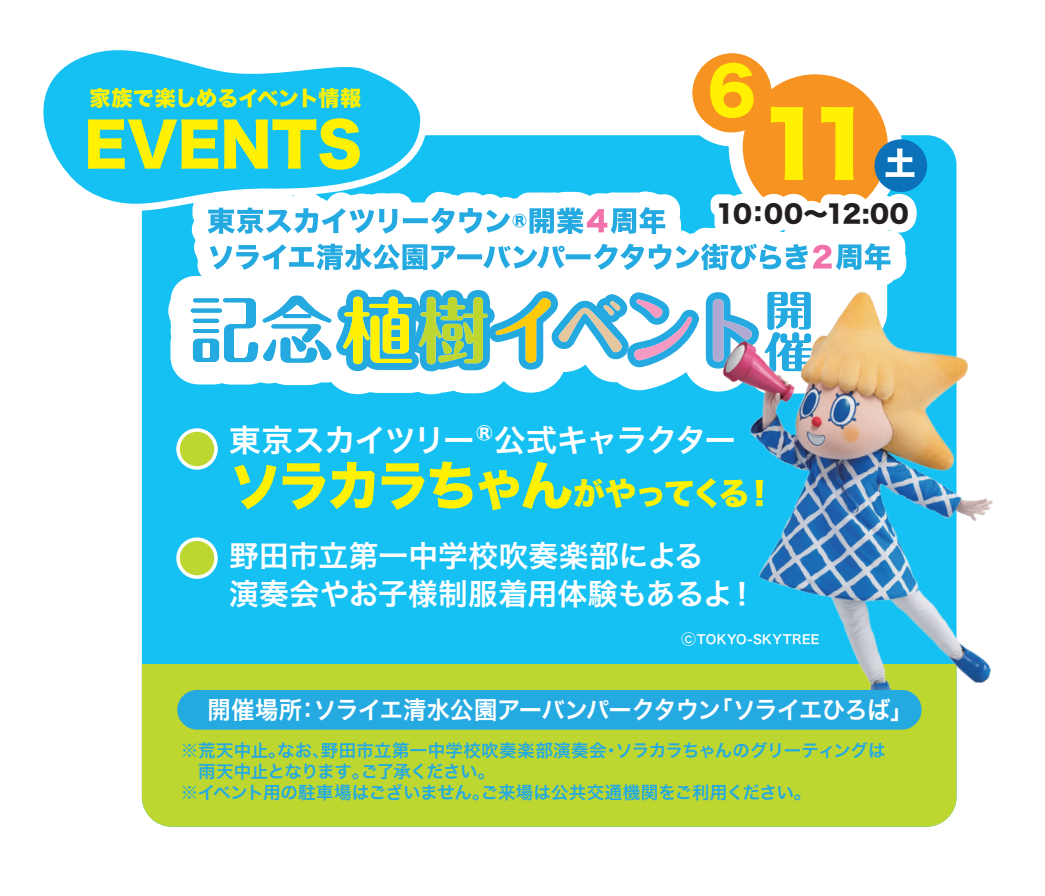
<style>
.page{position:relative;width:1045px;height:896px;background:#fff}
.page>*{position:absolute;margin:0;border:0;box-sizing:border-box;transform-origin:0 0}
.t1{font:87.5px "Hira Kaku Std W8";color:#fff101}
.t2{font:63.35px "Hira Kaku Std W8";color:#fff101}
.t3{font:59.15px "Hira Kaku Std W8";letter-spacing:-.005em;color:#fff101}
.t4{font:52.5px "Hira Kaku Std W8";letter-spacing:-.075em;color:#fff101}
.t5{font:31.5px "Hira Kaku Std W6";letter-spacing:-.05em;color:#fff}
.t6{font:29.75px/38.5px "Hira Kaku Std W6";letter-spacing:.005em;color:#fff}
.t7{font:24.5px "Hira Kaku Std W6";letter-spacing:-.025em;color:#fff;scale:.95 1}
.t8{font:24.5px "Hira Kaku Std W8";letter-spacing:-.02em;color:#231f20}
.t9{font:21px "Hira Kaku Std W8";letter-spacing:.005em;color:#fff101}
.t10{font:17.5px/21px "Hira Kaku Std W6";letter-spacing:-.005em;color:#24aae1}
.t11{font:12.6px "Hira Kaku Std W6";letter-spacing:.025em;color:#fff}
.s1{font-size:31.5px}
.s2{font-size:15.75px}
.s3{font-size:9.45px}
</style>
<div class="page">
<div style="left:141px;top:135px;width:816px;height:667px;background:#15c0f2"></div>
<svg style="left:43px;top:50px;width:164px;height:175px"></svg>
<div style="left:178px;top:430px;width:38px;height:38px;background:#bed630;border-radius:50%"></div>
<div style="left:176px;top:428px;width:42px;height:42px;border:4px solid #fff;border-radius:50%"></div>
<div style="left:178px;top:539px;width:38px;height:38px;background:#bed630;border-radius:50%"></div>
<div style="left:176px;top:537px;width:42px;height:42px;border:4px solid #fff;border-radius:50%"></div>
<svg style="left:168px;top:191px;width:500px;height:203px"></svg>
<svg style="left:191px;top:290px;width:477px;height:81px"></svg>
<svg style="left:207px;top:53px;width:724px;height:217px"></svg>
<div style="left:142px;top:664px;width:814px;height:163px;background:#bed630"></div>
<img style="left:668px;top:247px;width:325px;height:519px">
<div style="left:177px;top:690px;width:744px;height:40px;background:#24aae1;border-radius:20px"></div>
<p class="t9" style="left:90px;top:87px;width:273px">家族で楽しめるイベント情報</p>
<h3 class="t3" style="left:84px;top:112px;width:280px">EVENTS</h3>
<h2 class="t2" style="left:707px;top:56px;width:51px">6</h2>
<h1 class="t1" style="left:758px;top:96px;width:119px">11</h1>
<h3 class="t8" style="left:716px;top:200px;width:194px">10：00～12:00</h3>
<h3 class="t5" style="left:229px;top:416px;width:508px">東京スカイツリー®公式キャラクター</h3>
<h3 class="t4" style="left:229px;top:457px;width:548px">ソラカラちゃん<span class="s1">がやってくる！</span></h3>
<h3 class="t6" style="left:229px;top:537px;width:529px">野田市立第一中学校吹奏楽部による<br>演奏会やお子様制服着用体験もあるよ！</h3>
<p class="t11" style="left:681px;top:630px;width:140px"><span class="s2">○</span><span class="s3">C</span> TOKYO-SKYTREE</p>
<h3 class="t7" style="left:208px;top:691px;width:745px">開催場所：ソライエ清水公園アーバンパークタウン「ソライエひろば」</h3>
<p class="t10" style="left:181px;top:741px;width:706px">※荒天中止。なお、野田市立第一中学校吹奏楽部演奏会・ソラカラちゃんのグリーティングは　雨天中止となります。ご了承ください。<br>※イベント用の駐車場はございません。ご来場は公共交通機関をご利用ください。</p>
</div>
